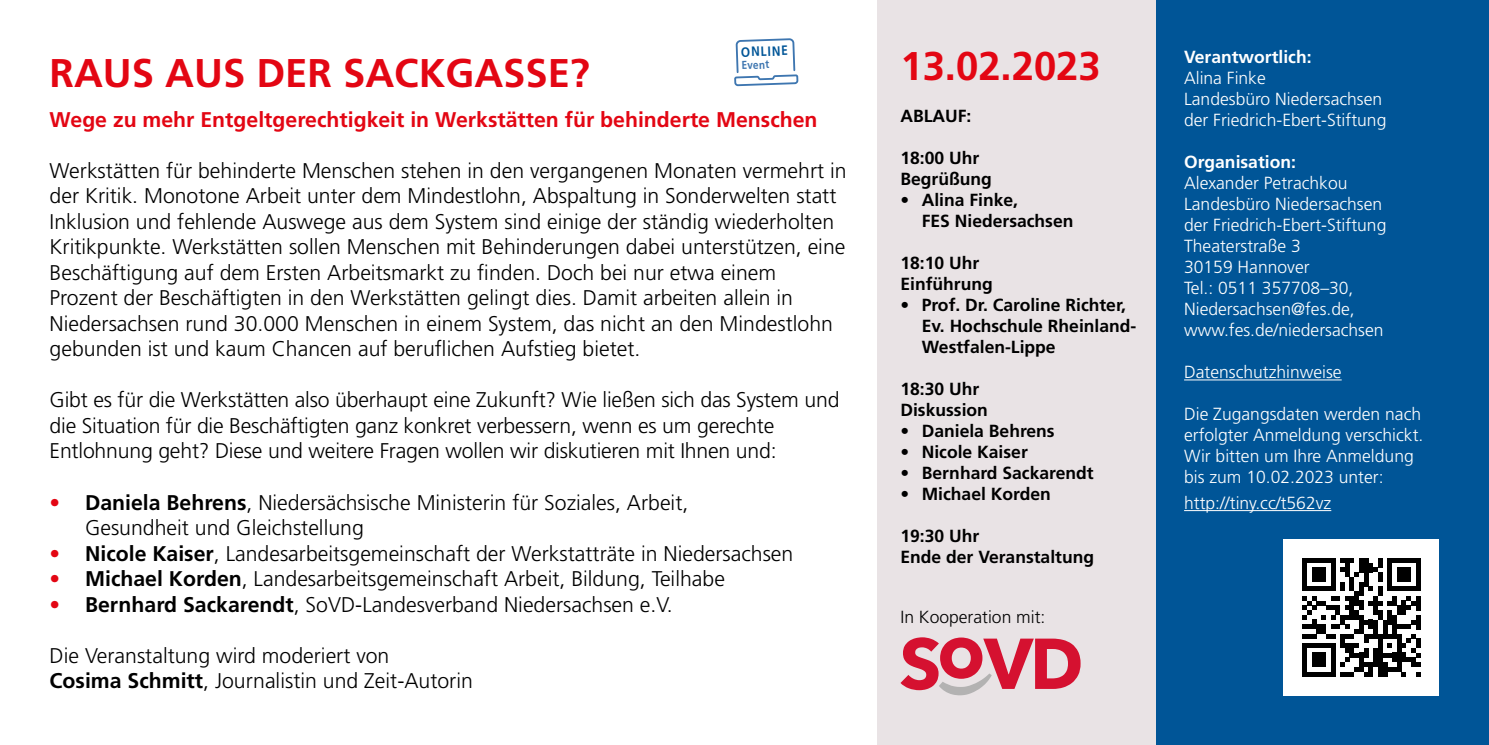
<style>
.page{position:relative;width:1489px;height:745px;background:#fff}
.page>*{position:absolute;margin:0;border:0;box-sizing:border-box;transform-origin:0 0}
.t1{font:700 40px "Frutiger LT Std";color:#e30613}
.t2{font:300 21.25px/25.5px "Frutiger LT Std";color:#000}
.t3{font:700 21.25px "Frutiger LT Std";color:#e30613}
.t4{font:300 17.5px/21px "Frutiger LT Std";color:#fff}
.t5{font:700 17.5px/21px "Frutiger LT Std";color:#000}
.t6{font:700 17.5px "Frutiger LT Std";color:#fff}
.t7{font:300 17.5px "Frutiger LT Std";color:#000}
.t8{font:700 13.5px "Frutiger LT Std";color:#005597;scale:.88 1}
.t9{font:700 11.5px "Frutiger LT Std";color:#3e76b0;scale:.87 1}
.s1{color:#e30613}
.s2{font-weight:700}
</style>
<div class="page">
<div style="left:1155px;top:0;width:333px;height:744px;background:#005597"></div>
<div style="left:876px;top:0;width:279px;height:744px;background:#e9e3e5"></div>
<hr style="left:1183px;top:379px;width:158px;height:1px;background:#fff">
<hr style="left:1183px;top:510px;width:148px;height:1px;background:#fff">
<svg style="left:900px;top:637px;width:180px;height:58px"></svg>
<div style="left:1283px;top:539px;width:156px;height:155px;background:#fff"></div>
<svg style="left:1302px;top:558px;width:118px;height:118px"></svg>
<svg style="left:734px;top:38px;width:65px;height:49px"></svg>
<p class="t8" style="left:740px;top:44px;width:55px;rotate:-2deg">ONLINE</p>
<p class="t9" style="left:741px;top:58px;width:33px;rotate:-2deg">Event</p>
<h1 class="t1" style="left:50px;top:49px;width:542px">RAUS AUS DER SACKGASSE?</h1>
<p class="t3" style="left:50px;top:107px;width:769px">Wege zu mehr Entgeltgerechtigkeit in Werkstätten für behinderte Menschen</p>
<p class="t2" style="left:50px;top:158px;width:798px">Werkstätten für behinderte Menschen stehen in den vergangenen Monaten vermehrt in der Kritik. Monotone Arbeit unter dem Mindestlohn, Abspaltung in Sonderwelten statt Inklusion und fehlende Auswege aus dem System sind einige der ständig wiederholten Kritikpunkte. Werkstätten sollen Menschen mit Behinderungen dabei unterstützen, eine Beschäftigung auf dem Ersten Arbeitsmarkt zu finden. Doch bei nur etwa einem Prozent der Beschäftigten in den Werkstätten gelingt dies. Damit arbeiten allein in Niedersachsen rund 30.000 Menschen in einem System, das nicht an den Mindestlohn gebunden ist und kaum Chancen auf beruflichen Aufstieg bietet.</p>
<p class="t2" style="left:50px;top:387px;width:791px">Gibt es für die Werkstätten also überhaupt eine Zukunft? Wie ließen sich das System und die Situation für die Beschäftigten ganz konkret verbessern, wenn es um gerechte<br>Entlohnung geht? Diese und weitere Fragen wollen wir diskutieren mit Ihnen und:</p>
<p class="t2" style="left:85px;top:489px;width:604px;text-indent:-35px"><span class="s1">•</span> <span class="s2">Daniela Behrens</span>, Niedersächsische Ministerin für Soziales, Arbeit,<br>Gesundheit und Gleichstellung</p>
<p class="t2" style="left:50px;top:540px;width:745px"><span class="s1">•</span> <span class="s2">Nicole Kaiser</span>, Landesarbeitsgemeinschaft der Werkstatträte in Niedersachsen</p>
<p class="t2" style="left:50px;top:566px;width:677px"><span class="s1">•</span> <span class="s2">Michael Korden</span>, Landesarbeitsgemeinschaft Arbeit, Bildung, Teilhabe</p>
<p class="t2" style="left:50px;top:591px;width:624px"><span class="s1">•</span> <span class="s2">Bernhard Sackarendt</span>, SoVD-Landesverband Niedersachsen e.V.</p>
<p class="t2" style="left:50px;top:642px;width:425px">Die Veranstaltung wird moderiert von<br><span class="s2">Cosima Schmitt</span>, Journalistin und Zeit-Autorin</p>
<h1 class="t1" style="left:900px;top:42px;width:202px">13.02.2023</h1>
<p class="t5" style="left:900px;top:105px;width:72px">ABLAUF:</p>
<p class="t5" style="left:900px;top:147px;width:93px">18:00 Uhr<br>Begrüßung</p>
<p class="t5" style="left:921px;top:189px;width:153px;text-indent:-21px">• Alina Finke,<br>FES Niedersachsen</p>
<p class="t5" style="left:900px;top:252px;width:94px">18:10 Uhr<br>Einführung</p>
<p class="t5" style="left:921px;top:294px;width:216px;text-indent:-21px">• Prof. Dr. Caroline Richter,<br>Ev. Hochschule Rheinland-<br>Westfalen-Lippe</p>
<p class="t5" style="left:900px;top:378px;width:89px">18:30 Uhr<br>Diskussion</p>
<p class="t5" style="left:900px;top:420px;width:156px">• Daniela Behrens</p>
<p class="t5" style="left:900px;top:441px;width:129px">• Nicole Kaiser</p>
<p class="t5" style="left:900px;top:462px;width:195px">• Bernhard Sackarendt</p>
<p class="t5" style="left:900px;top:483px;width:152px">• Michael Korden</p>
<p class="t5" style="left:900px;top:525px;width:195px">19:30 Uhr<br>Ende der Veranstaltung</p>
<p class="t7" style="left:900px;top:607px;width:146px">In Kooperation mit:</p>
<p class="t6" style="left:1183px;top:46px;width:129px">Verantwortlich:</p>
<p class="t4" style="left:1183px;top:67px;width:204px">Alina Finke<br>Landesbüro Niedersachsen der Friedrich-Ebert-Stiftung</p>
<p class="t6" style="left:1183px;top:151px;width:113px">Organisation:</p>
<p class="t4" style="left:1183px;top:172px;width:204px">Alexander Petrachkou<br>Landesbüro Niedersachsen der Friedrich-Ebert-Stiftung<br>Theaterstraße 3<br>30159 Hannover<br>Tel.: 0511 357708–30,<br>Niedersachsen@fes.de, www.fes.de/niedersachsen</p>
<p class="t4" style="left:1183px;top:361px;width:159px">Datenschutzhinweise</p>
<p class="t4" style="left:1183px;top:403px;width:241px">Die Zugangsdaten werden nach erfolgter Anmeldung verschickt.<br>Wir bitten um Ihre Anmeldung bis zum 10.02.2023 unter:</p>
<p class="t4" style="left:1183px;top:492px;width:149px">http://tiny.cc/t562vz</p>
</div>
